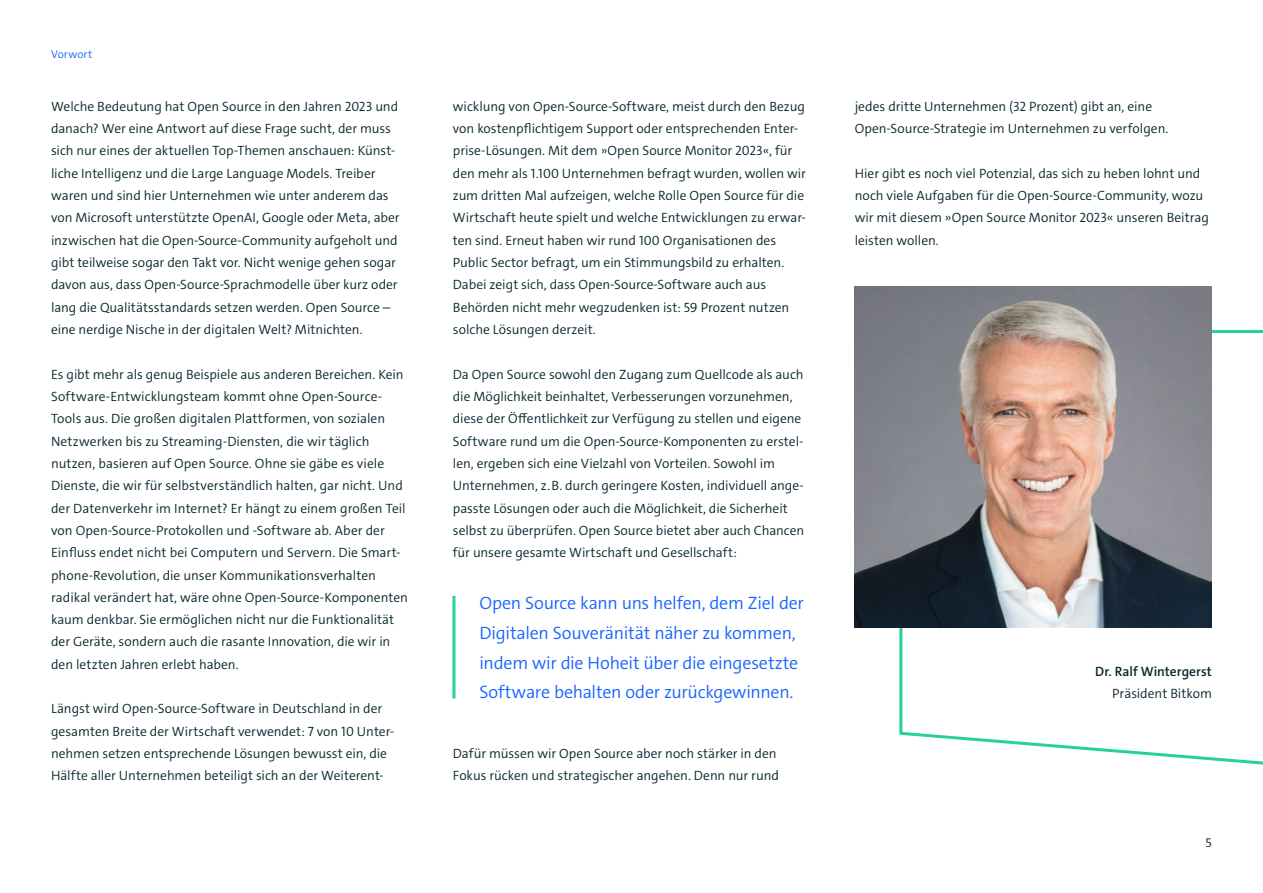
<style>
.page{position:relative;width:1263px;height:893px;background:#fff}
.page>*{position:absolute;margin:0;border:0;box-sizing:border-box;transform-origin:0 0}
.t1{font:300 18px/29.7px "The Sans C4 s";letter-spacing:-.015em;color:#1964ff}
.t2{font:300 13.5px/22.4px "The Sans C4 s";letter-spacing:-.005em;color:#07262d}
.t3{font:600 13.5px "The Sans C4 s";letter-spacing:.005em;color:#07262d}
.t4{font:300 11.25px "The Sans C4 s";letter-spacing:.01em;color:#1964ff}
</style>
<div class="page">
<svg style="left:899px;top:328px;width:364px;height:437px"></svg>
<img style="left:854px;top:287px;width:357px;height:341px">
<hr style="left:452px;top:596px;width:3px;height:102px;background:#28d296">
<p class="t4" style="left:51px;top:47px;width:43px">Vorwort</p>
<p class="t2" style="left:51px;top:95px;width:350px">Welche Bedeutung hat Open Source in den Jahren 2023 und danach? Wer eine Antwort auf diese Frage sucht, der muss sich nur eines der aktuellen Top-Themen anschauen: Künst&shy;liche Intelligenz und die Large Language Models. Treiber waren und sind hier Unternehmen wie unter anderem das von Microsoft unterstützte OpenAI, Google oder Meta, aber inzwischen hat die Open-Source-Community aufgeholt und gibt teilweise sogar den Takt vor. Nicht wenige gehen sogar davon aus, dass Open-Source-Sprachmodelle über kurz oder lang die Qualitätsstandards setzen werden. Open Source – eine nerdige Nische in der digitalen Welt? Mitnichten.</p>
<p class="t2" style="left:51px;top:363px;width:358px">Es gibt mehr als genug Beispiele aus anderen Bereichen. Kein Software-Entwicklungsteam kommt ohne Open-Source-Tools aus. Die großen digitalen Plattformen, von sozialen Netzwerken bis zu Streaming-Diensten, die wir täglich nutzen, basieren auf Open Source. Ohne sie gäbe es viele Dienste, die wir für selbstverständlich halten, gar nicht. Und der Datenverkehr im Internet? Er hängt zu einem großen Teil von Open-Source-Protokollen und -Software ab. Aber der Einfluss endet nicht bei Computern und Servern. Die Smart&shy;phone-Revolution, die unser Kommunikationsverhalten radikal verändert hat, wäre ohne Open-Source-Komponenten kaum denkbar. Sie ermöglichen nicht nur die Funktionalität der Geräte, sondern auch die rasante Innovation, die wir in den letzten Jahren erlebt haben.</p>
<p class="t2" style="left:51px;top:698px;width:345px">Längst wird Open-Source-Software in Deutschland in der gesamten Breite der Wirtschaft verwendet: 7 von 10 Unter&shy;nehmen setzen entsprechende Lösungen bewusst ein, die Hälfte aller Unternehmen beteiligt sich an der Weiterent-</p>
<p class="t2" style="left:453px;top:95px;width:355px">wicklung von Open-Source-Software, meist durch den Bezug von kostenpflichtigem Support oder entsprechenden Enter&shy;prise-Lösungen. Mit dem »Open Source Monitor 2023«, für den mehr als 1.100 Unternehmen befragt wurden, wollen wir zum dritten Mal aufzeigen, welche Rolle Open Source für die Wirtschaft heute spielt und welche Entwicklungen zu erwar&shy;ten sind. Erneut haben wir rund 100 Organisationen des Public Sector befragt, um ein Stimmungsbild zu erhalten.<br>Dabei zeigt sich, dass Open-Source-Software auch aus Behörden nicht mehr wegzudenken ist: 59 Prozent nutzen solche Lösungen derzeit.</p>
<p class="t2" style="left:453px;top:363px;width:353px">Da Open Source sowohl den Zugang zum Quellcode als auch die Möglichkeit beinhaltet, Verbesserungen vorzunehmen, diese der Öffentlichkeit zur Verfügung zu stellen und eigene Software rund um die Open-Source-Komponenten zu erstel&shy;len, ergeben sich eine Vielzahl von Vorteilen. Sowohl im Unternehmen, z.B. durch geringere Kosten, individuell ange&shy;passte Lösungen oder auch die Möglichkeit, die Sicherheit selbst zu überprüfen. Open Source bietet aber auch Chancen für unsere gesamte Wirtschaft und Gesellschaft:</p>
<h1 class="t1" style="left:479px;top:588px;width:326px">Open Source kann uns helfen, dem Ziel der Digitalen Souveränität näher zu kommen, indem wir die Hoheit über die eingesetzte Software behalten oder zurückgewinnen.</h1>
<p class="t2" style="left:453px;top:742px;width:328px">Dafür müssen wir Open Source aber noch stärker in den<br>Fokus rücken und strategischer angehen. Denn nur rund</p>
<p class="t2" style="left:855px;top:95px;width:315px">jedes dritte Unternehmen (32 Prozent) gibt an, eine<br>Open-Source-Strategie im Unternehmen zu verfolgen.</p>
<p class="t2" style="left:855px;top:162px;width:356px">Hier gibt es noch viel Potenzial, das sich zu heben lohnt und noch viele Aufgaben für die Open-Source-Community, wozu wir mit diesem »Open Source Monitor 2023« unseren Beitrag leisten wollen.</p>
<p class="t3" style="left:1095px;top:663px;width:118px">Dr. Ralf Wintergerst</p>
<p class="t2" style="left:1112px;top:683px;width:101px">Präsident Bitkom</p>
<p class="t2" style="left:1205px;top:832px;width:8px">5</p>
</div>
